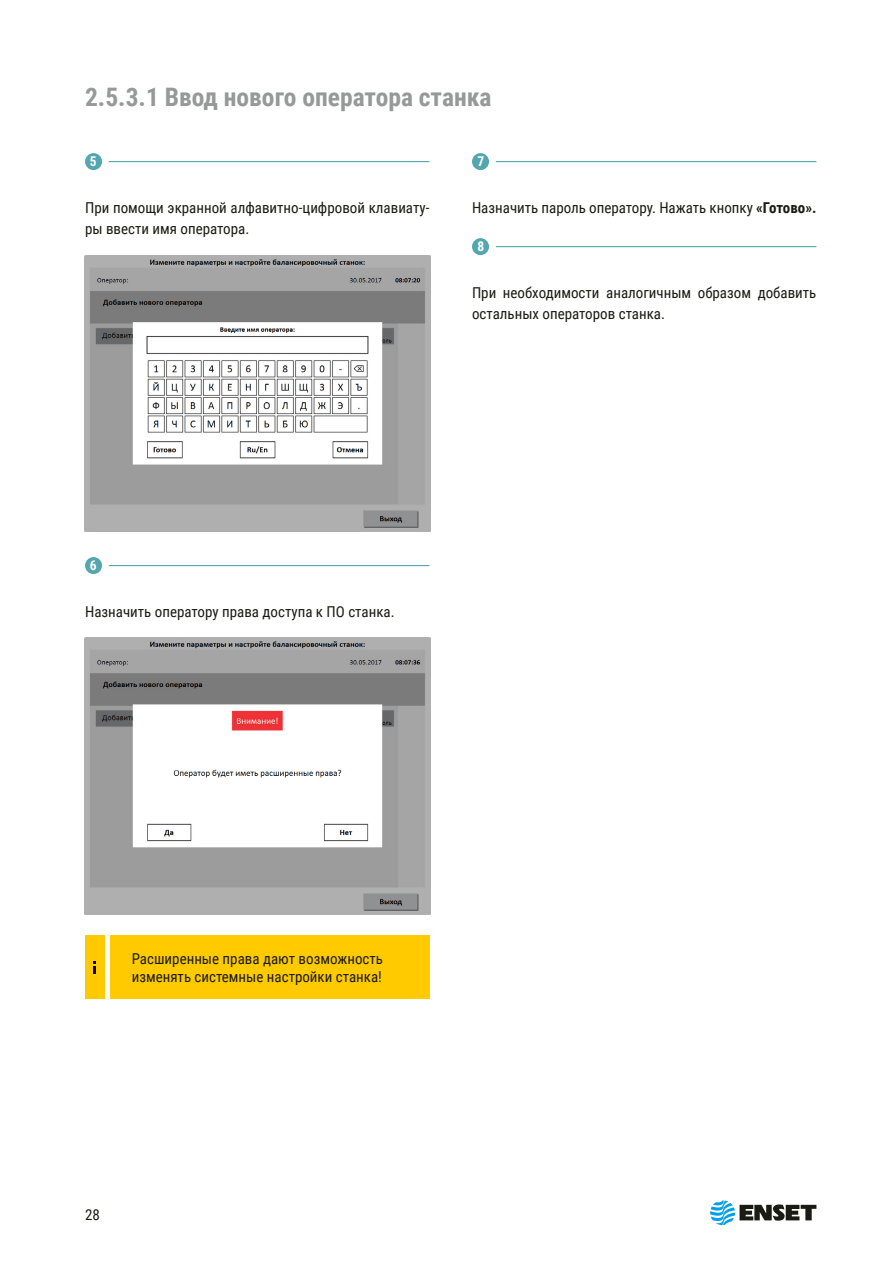
<style>
.page{position:relative;width:893px;height:1263px;background:#fff}
.page>*{position:absolute;margin:0;border:0;box-sizing:border-box;transform-origin:0 0}
.t1{font:700 25.5px "Roboto Condensed";color:#969998}
.t2{font:15px/21.3px "Roboto Condensed";color:#1a1b13}
.t3{font:700 13.5px "Roboto Condensed";color:#fff}
.s1{font-weight:700}
</style>
<div class="page">
<svg style="left:710px;top:1200px;width:106px;height:25px"></svg>
<hr style="left:496px;top:161px;width:320px;height:1px;background:#54a7ae">
<div style="left:472px;top:153px;width:17px;height:17px;background:#54a7ae;border-radius:50%"></div>
<hr style="left:496px;top:246px;width:320px;height:1px;background:#54a7ae">
<div style="left:472px;top:238px;width:17px;height:17px;background:#54a7ae;border-radius:50%"></div>
<hr style="left:109px;top:161px;width:320px;height:1px;background:#54a7ae">
<div style="left:85px;top:153px;width:17px;height:17px;background:#54a7ae;border-radius:50%"></div>
<hr style="left:109px;top:565px;width:320px;height:1px;background:#54a7ae">
<div style="left:85px;top:557px;width:17px;height:17px;background:#54a7ae;border-radius:50%"></div>
<div style="left:110px;top:935px;width:319px;height:64px;background:#ffcb00"></div>
<div style="left:85px;top:935px;width:19px;height:64px;background:#ffcb00"></div>
<svg style="left:94px;top:961px;width:2px;height:12px"></svg>
<img style="left:85px;top:255px;width:345px;height:276px">
<img style="left:85px;top:638px;width:345px;height:276px">
<h1 class="t1" style="left:85px;top:79px;width:408px">2.5.3.1 Ввод нового оператора станка</h1>
<p class="t3" style="left:90px;top:152px;width:8px">5</p>
<p class="t2" style="left:85px;top:196px;width:346px">При помощи экранной алфавитно-цифровой клавиату&shy;ры ввести имя оператора.</p>
<p class="t3" style="left:477px;top:152px;width:8px">7</p>
<p class="t2" style="left:472px;top:196px;width:346px">Назначить пароль оператору. Нажать кнопку <span class="s1">«Готово».</span></p>
<p class="t3" style="left:477px;top:237px;width:8px">8</p>
<p class="t2" style="left:472px;top:281px;width:346px">При необходимости аналогичным образом добавить остальных операторов станка.</p>
<p class="t3" style="left:90px;top:556px;width:8px">6</p>
<p class="t2" style="left:85px;top:600px;width:311px">Назначить оператору права доступа к ПО станка.</p>
<p class="t2" style="left:132px;top:949px;width:253px;line-height:18px">Расширенные права дают возможность изменять системные настройки станка!</p>
<p class="t2" style="left:85px;top:1203px;width:16px">28</p>
</div>
